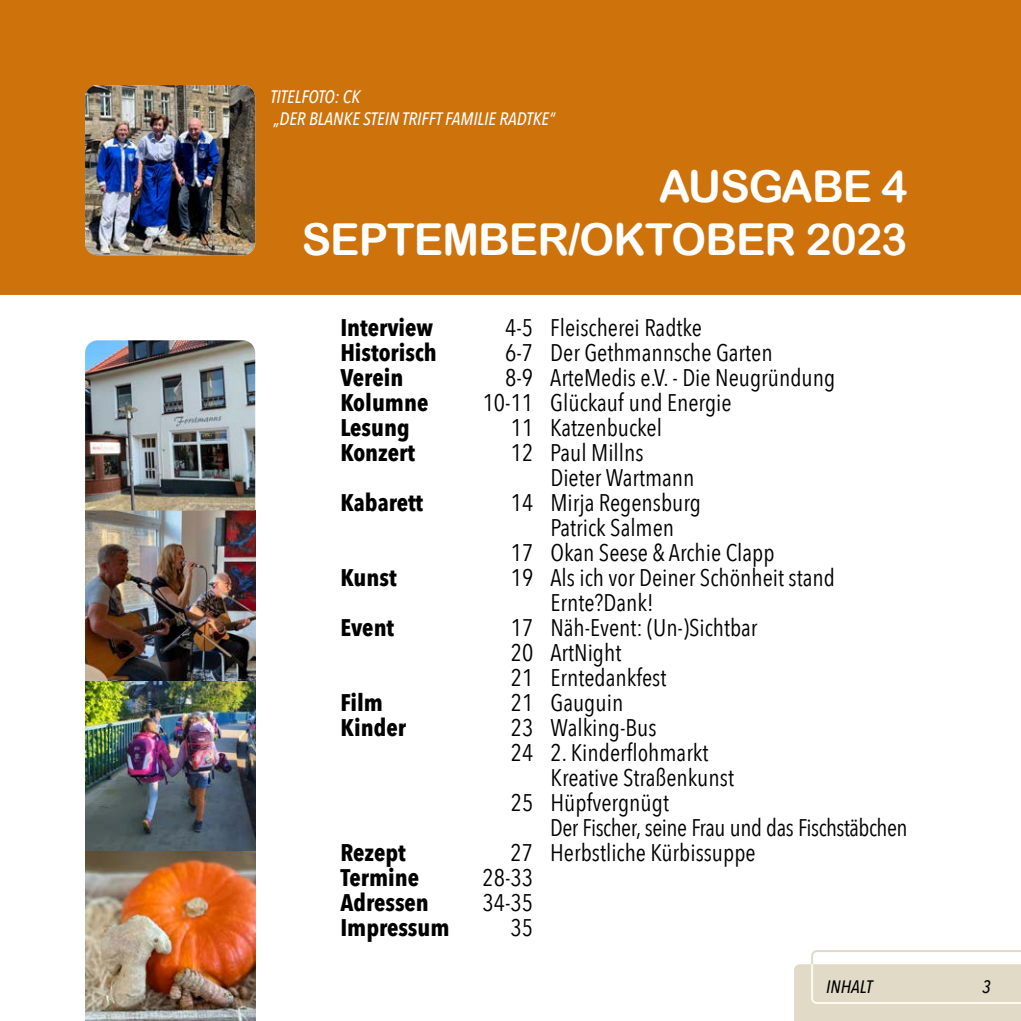
<style>
.page{position:relative;width:1021px;height:1021px;background:#fff}
.page>*{position:absolute;margin:0;border:0;box-sizing:border-box;transform-origin:0 0}
.t1{font:44px/52.8px "Arial Rounded MT Bold";letter-spacing:-.02em;color:#fff;text-align:right}
.t2{font:24px/25px "Avenir Next Condensed";color:#000}
.t3{font:700 24px "Avenir Next Condensed";color:#000}
.t4{font:24px "Avenir Next Condensed";letter-spacing:-.02em;color:#000}
.t5{font:italic 500 18px/21.6px "Avenir Next Condensed";color:#fff}
.t6{font:italic 500 18px "Avenir Next Condensed";color:#000}
</style>
<div class="page">
<div style="left:0;top:0;width:1020px;height:295px;background:#ce720b"></div>
<img style="left:85px;top:85px;width:170px;height:170px">
<img style="left:85px;top:340px;width:170px;height:680px">
<svg style="left:794px;top:950px;width:226px;height:70px"></svg>
<p class="t5" style="left:270px;top:86px;width:286px">TITELFOTO: CK<br>„DER BLANKE STEIN TRIFFT FAMILIE RADTKE“</p>
<h1 class="t1" style="left:302px;top:160px;width:607px">AUSGABE 4<br>SEPTEMBER/OKTOBER 2023</h1>
<p class="t3" style="left:340px;top:312px;width:94px">Interview</p>
<p class="t2" style="left:505px;top:313px;width:198px">4-5 Fleischerei Radtke</p>
<p class="t3" style="left:340px;top:337px;width:98px">Historisch</p>
<p class="t2" style="left:505px;top:338px;width:269px">6-7 Der Gethmannsche Garten</p>
<p class="t3" style="left:340px;top:362px;width:64px">Verein</p>
<p class="t2" style="left:505px;top:363px;width:331px">8-9 ArteMedis e.V. - Die Neugründung</p>
<p class="t3" style="left:340px;top:387px;width:89px">Kolumne</p>
<p class="t2" style="left:482px;top:388px;width:250px">10-11 Glückauf und Energie</p>
<p class="t3" style="left:340px;top:412px;width:71px">Lesung</p>
<p class="t2" style="left:510px;top:413px;width:153px">11 Katzenbuckel</p>
<p class="t3" style="left:340px;top:437px;width:76px">Konzert</p>
<p class="t2" style="left:550px;top:438px;width:146px;text-indent:-40px">12 Paul Millns<br>Dieter Wartmann</p>
<p class="t3" style="left:340px;top:487px;width:84px">Kabarett</p>
<p class="t2" style="left:511px;top:488px;width:192px">14 Mirja Regensburg</p>
<p class="t2" style="left:550px;top:513px;width:125px">Patrick Salmen</p>
<p class="t2" style="left:511px;top:538px;width:265px">17 Okan Seese &amp; Archie Clapp</p>
<p class="t3" style="left:340px;top:562px;width:57px">Kunst</p>
<p class="t2" style="left:550px;top:563px;width:286px;text-indent:-40px">19 Als ich vor Deiner Schönheit stand<br>Ernte?Dank!</p>
<p class="t3" style="left:340px;top:612px;width:55px">Event</p>
<p class="t2" style="left:511px;top:614px;width:248px">17 Näh-Event: (Un-)Sichtbar<br>20 ArtNight<br>21 Erntedankfest</p>
<p class="t3" style="left:340px;top:687px;width:44px">Film</p>
<p class="t2" style="left:511px;top:689px;width:114px">21 Gauguin</p>
<p class="t3" style="left:340px;top:712px;width:67px">Kinder</p>
<p class="t2" style="left:511px;top:714px;width:147px">23 Walking-Bus</p>
<p class="t2" style="left:511px;top:739px;width:199px">24 2. Kinderflohmarkt</p>
<p class="t2" style="left:550px;top:764px;width:185px">Kreative Straßenkunst</p>
<p class="t2" style="left:511px;top:789px;width:159px">25 Hüpfvergnügt</p>
<p class="t4" style="left:550px;top:807px;width:359px">Der Fischer, seine Frau und das Fischstäbchen</p>
<p class="t3" style="left:340px;top:837px;width:67px">Rezept</p>
<p class="t2" style="left:510px;top:838px;width:246px">27 Herbstliche Kürbissuppe</p>
<p class="t3" style="left:340px;top:862px;width:80px">Termine</p>
<p class="t2" style="left:482px;top:863px;width:52px">28-33</p>
<p class="t3" style="left:340px;top:887px;width:90px">Adressen</p>
<p class="t2" style="left:482px;top:888px;width:52px">34-35</p>
<p class="t3" style="left:340px;top:912px;width:111px">Impressum</p>
<p class="t2" style="left:510px;top:913px;width:24px">35</p>
<p class="t6" style="left:826px;top:975px;width:48px">INHALT</p>
<p class="t6" style="left:982px;top:975px;width:10px">3</p>
</div>
